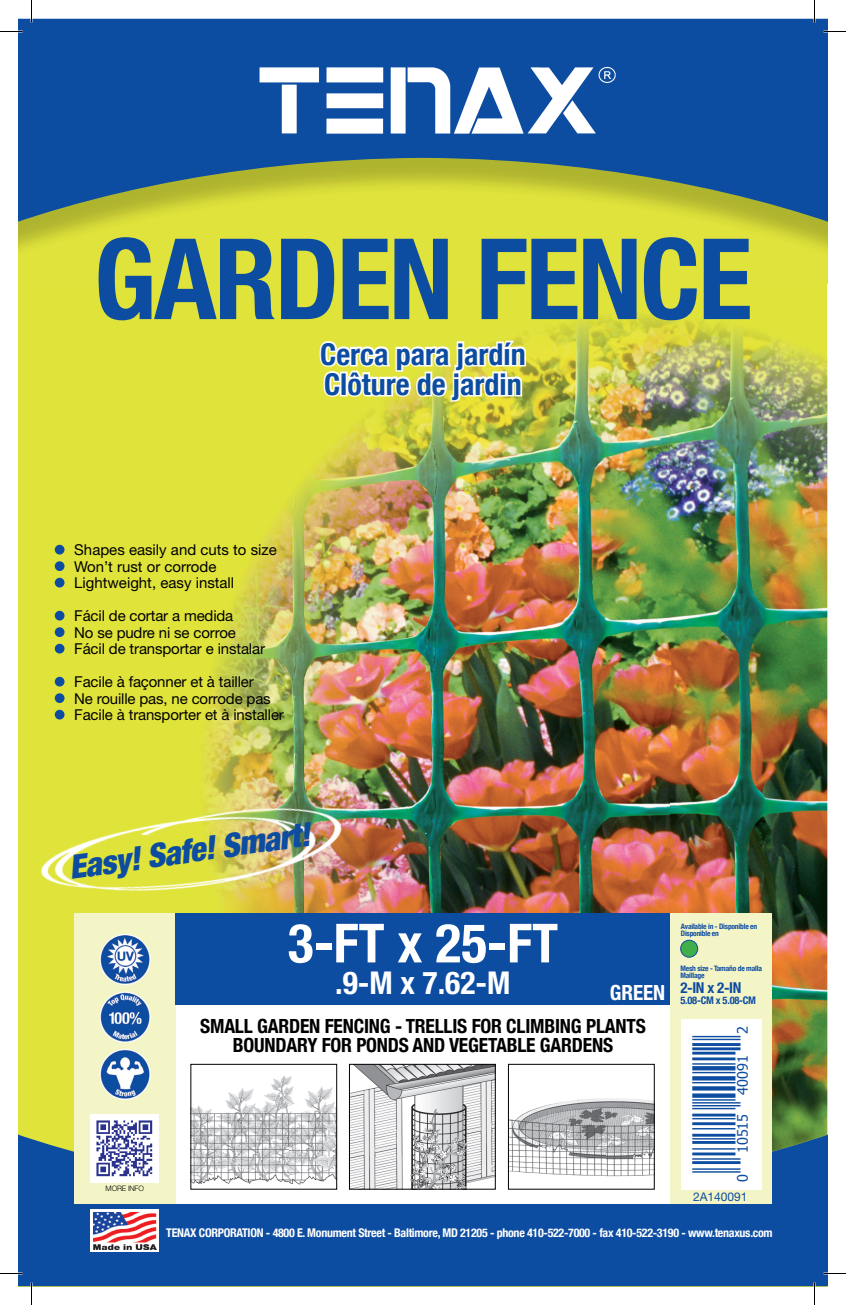
<style>
.page{position:relative;width:846px;height:1305px;background:#fff}
.page>*{position:absolute;margin:0;border:0;box-sizing:border-box;transform-origin:0 0}
.t1{font:700 condensed 112.5px "Helvetica Neue";letter-spacing:-.02em;color:#0d4da1}
.t2{font:700 condensed 54px "Helvetica Neue LT Std";color:#fff}
.t3{font:italic 900 condensed 33px "Helvetica Neue";color:#0d4da1}
.t4{font:700 condensed 31.5px "Helvetica Neue LT Std";color:#fff}
.t5{font:700 condensed 30px/30px "Helvetica Neue";color:#0d4da1}
.t6{font:700 condensed 21px "Helvetica Neue LT Std";color:#fff}
.t7{font:700 condensed 19.5px/19.5px "Helvetica Neue";letter-spacing:-.01em;color:#000001;text-align:center}
.t8{font:15px/16.5px "Helvetica Neue";letter-spacing:-.01em;color:#000001}
.t9{font:700 condensed 15px "Helvetica Neue";color:#0d4da1}
.t10{font:14.4px "Tahoma";color:#0d4da1}
.t11{font:700 condensed 12px "Helvetica Neue";letter-spacing:-.025em;color:#fff}
.t12{font:12px "Helvetica Neue LT Std";color:#0d4da1}
.t13{font:700 condensed 10.5px "Helvetica Neue";letter-spacing:-.025em;color:#0d4da1}
.t14{font:700 condensed 7.5px/7.5px "Helvetica Neue";letter-spacing:-.025em;color:#0d4da1}
.t15{font:300 7.5px "Helvetica Neue";letter-spacing:-.025em;color:#000001}
</style>
<div class="page">
<div style="left:19px;top:19px;width:808px;height:1268px;background:#e0e339"></div>
<img style="left:409px;top:316px;width:261px;height:597px">
<img style="left:670px;top:317px;width:157px;height:789px">
<img style="left:356px;top:404px;width:53px;height:509px">
<img style="left:304px;top:432px;width:52px;height:345px">
<img style="left:252px;top:485px;width:52px;height:292px">
<img style="left:202px;top:569px;width:50px;height:208px">
<div style="left:18px;top:1106px;width:810px;height:180px;background:#0d4da1"></div>
<svg style="left:18px;top:19px;width:810px;height:232px;fill:#0d4da1"></svg>
<svg style="left:319px;top:338px;width:210px;height:66px"></svg>
<img style="left:237px;top:44px;width:390px;height:92px">
<div style="left:55px;top:545px;width:10px;height:10px;background:#0d4da1;border-radius:50%"></div>
<div style="left:55px;top:561px;width:10px;height:10px;background:#0d4da1;border-radius:50%"></div>
<div style="left:55px;top:578px;width:10px;height:10px;background:#0d4da1;border-radius:50%"></div>
<div style="left:55px;top:611px;width:10px;height:10px;background:#0d4da1;border-radius:50%"></div>
<div style="left:55px;top:627px;width:10px;height:10px;background:#0d4da1;border-radius:50%"></div>
<div style="left:55px;top:644px;width:10px;height:10px;background:#0d4da1;border-radius:50%"></div>
<div style="left:55px;top:677px;width:10px;height:10px;background:#0d4da1;border-radius:50%"></div>
<div style="left:55px;top:693px;width:10px;height:10px;background:#0d4da1;border-radius:50%"></div>
<div style="left:55px;top:710px;width:10px;height:10px;background:#0d4da1;border-radius:50%"></div>
<img style="left:18px;top:777px;width:381px;height:141px">
<div style="left:176px;top:1004px;width:494px;height:200px;background:#fff"></div>
<img style="left:351px;top:1066px;width:143px;height:122px">
<div style="left:349px;top:1064px;width:147px;height:126px;border:1px solid #000001"></div>
<img style="left:192px;top:1075px;width:143px;height:110px">
<div style="left:190px;top:1064px;width:147px;height:126px;border:1px solid #000001"></div>
<img style="left:510px;top:1098px;width:143px;height:79px">
<div style="left:508px;top:1064px;width:147px;height:126px;border:1px solid #000001"></div>
<div style="left:74px;top:913px;width:102px;height:291px;background:#f4f5c7"></div>
<div style="left:91px;top:1115px;width:68px;height:68px;background:#fff"></div>
<div style="left:670px;top:913px;width:102px;height:291px;background:#f4f5c7"></div>
<div style="left:681px;top:1019px;width:81px;height:170px;background:#fff"></div>
<div style="left:91px;top:1210px;width:68px;height:42px;background:#fff"></div>
<img style="left:93px;top:1212px;width:64px;height:38px">
<img style="left:99px;top:934px;width:52px;height:166px">
<div style="left:681px;top:940px;width:17px;height:17px;background:#40ae49;border-radius:50%"></div>
<div style="left:680px;top:940px;width:18px;height:18px;border:1px solid #0d4da1;border-radius:50%"></div>
<hr style="left:692px;top:1168px;width:49px;height:2px;background:#0d4da1">
<hr style="left:692px;top:1171px;width:49px;height:2px;background:#0d4da1">
<hr style="left:692px;top:1161px;width:49px;height:3px;background:#0d4da1">
<hr style="left:692px;top:1158px;width:49px;height:2px;background:#0d4da1">
<hr style="left:692px;top:1153px;width:43px;height:2px;background:#0d4da1">
<hr style="left:692px;top:1148px;width:43px;height:2px;background:#0d4da1">
<hr style="left:692px;top:1141px;width:43px;height:3px;background:#0d4da1">
<hr style="left:692px;top:1138px;width:43px;height:2px;background:#0d4da1">
<hr style="left:692px;top:1134px;width:43px;height:3px;background:#0d4da1">
<hr style="left:692px;top:1128px;width:43px;height:1px;background:#0d4da1">
<hr style="left:692px;top:1122px;width:43px;height:3px;background:#0d4da1">
<hr style="left:692px;top:1118px;width:43px;height:1px;background:#0d4da1">
<hr style="left:692px;top:1114px;width:43px;height:3px;background:#0d4da1">
<hr style="left:692px;top:1099px;width:43px;height:2px;background:#0d4da1">
<hr style="left:692px;top:1102px;width:49px;height:2px;background:#0d4da1">
<hr style="left:692px;top:1105px;width:49px;height:1px;background:#0d4da1">
<hr style="left:692px;top:1108px;width:43px;height:1px;background:#0d4da1">
<div style="left:692px;top:1086px;width:43px;height:5px;background:#0d4da1"></div>
<div style="left:692px;top:1093px;width:43px;height:5px;background:#0d4da1"></div>
<hr style="left:692px;top:1082px;width:43px;height:1px;background:#0d4da1">
<div style="left:692px;top:1076px;width:43px;height:5px;background:#0d4da1"></div>
<hr style="left:692px;top:1072px;width:43px;height:1px;background:#0d4da1">
<svg style="left:692px;top:1066px;width:43px;height:4px"></svg>
<hr style="left:692px;top:1063px;width:43px;height:2px;background:#0d4da1">
<hr style="left:692px;top:1043px;width:49px;height:3px;background:#0d4da1">
<hr style="left:692px;top:1047px;width:49px;height:3px;background:#0d4da1">
<hr style="left:692px;top:1052px;width:43px;height:3px;background:#0d4da1">
<hr style="left:692px;top:1057px;width:43px;height:3px;background:#0d4da1">
<hr style="left:692px;top:1036px;width:49px;height:1px;background:#0d4da1">
<hr style="left:692px;top:1039px;width:49px;height:1px;background:#0d4da1">
<img style="left:96px;top:1120px;width:57px;height:57px">
<div style="left:176px;top:913px;width:494px;height:92px;background:#0d4da1"></div>
<svg style="left:0;top:31px;width:22px;height:1px"></svg>
<svg style="left:824px;top:31px;width:22px;height:1px"></svg>
<svg style="left:0;top:1273px;width:22px;height:1px"></svg>
<svg style="left:824px;top:1273px;width:22px;height:1px"></svg>
<svg style="left:31px;top:0;width:1px;height:22px"></svg>
<svg style="left:31px;top:1282px;width:1px;height:23px"></svg>
<svg style="left:814px;top:0;width:1px;height:22px"></svg>
<svg style="left:814px;top:1282px;width:1px;height:23px"></svg>
<h1 class="t1" style="left:94px;top:211px;width:660px">GARDEN FENCE</h1>
<h3 class="t5" style="left:320px;top:339px;width:207px">Cerca para jardín<br>Clôture de jardin</h3>
<p class="t8" style="left:74px;top:541px;width:204px">Shapes easily and cuts to size<br>Won’t rust or corrode<br>Lightweight, easy install</p>
<p class="t8" style="left:74px;top:607px;width:192px">Fácil de cortar a medida<br>No se pudre ni se corroe<br>Fácil de transportar e instalar</p>
<p class="t8" style="left:74px;top:673px;width:211px">Facile à façonner et à tailler<br>Ne rouille pas, ne corrode pas<br>Facile à transporter et à installer</p>
<h3 class="t3" style="left:66px;top:848px;width:244px;rotate:-8deg">Easy! Safe! Smart!</h3>
<p class="t15" style="left:106px;top:1184px;width:40px">MORE INFO</p>
<h2 class="t2" style="left:288px;top:911px;width:272px">3-FT x 25-FT</h2>
<h3 class="t4" style="left:335px;top:964px;width:177px">.9-M x 7.62-M</h3>
<h3 class="t6" style="left:610px;top:980px;width:57px">GREEN</h3>
<h3 class="t7" style="left:200px;top:1016px;width:447px">SMALL GARDEN FENCING - TRELLIS FOR CLIMBING PLANTS<br>BOUNDARY FOR PONDS AND VEGETABLE GARDENS</h3>
<p class="t14" style="left:681px;top:922px;width:78px">Available in - Disponible en<br>Disponible en</p>
<p class="t14" style="left:680px;top:964px;width:83px">Mesh size - Tamaño de malla<br>Maillage</p>
<p class="t9" style="left:680px;top:979px;width:62px">2-IN x 2-IN</p>
<p class="t13" style="left:680px;top:994px;width:77px">5.08-CM x 5.08-CM</p>
<p class="t10" style="left:733px;top:1034px;width:9px;rotate:-90deg">2</p>
<p class="t10" style="left:733px;top:1095px;width:41px;rotate:-90deg">40091</p>
<p class="t10" style="left:733px;top:1153px;width:41px;rotate:-90deg">10515</p>
<p class="t10" style="left:733px;top:1182px;width:9px;rotate:-90deg">0</p>
<p class="t12" style="left:693px;top:1190px;width:56px">2A140091</p>
<p class="t11" style="left:166px;top:1226px;width:608px">TENAX CORPORATION - 4800 E. Monument Street - Baltimore, MD 21205 - phone 410-522-7000 - fax 410-522-3190 - www.tenaxus.com</p>
</div>
